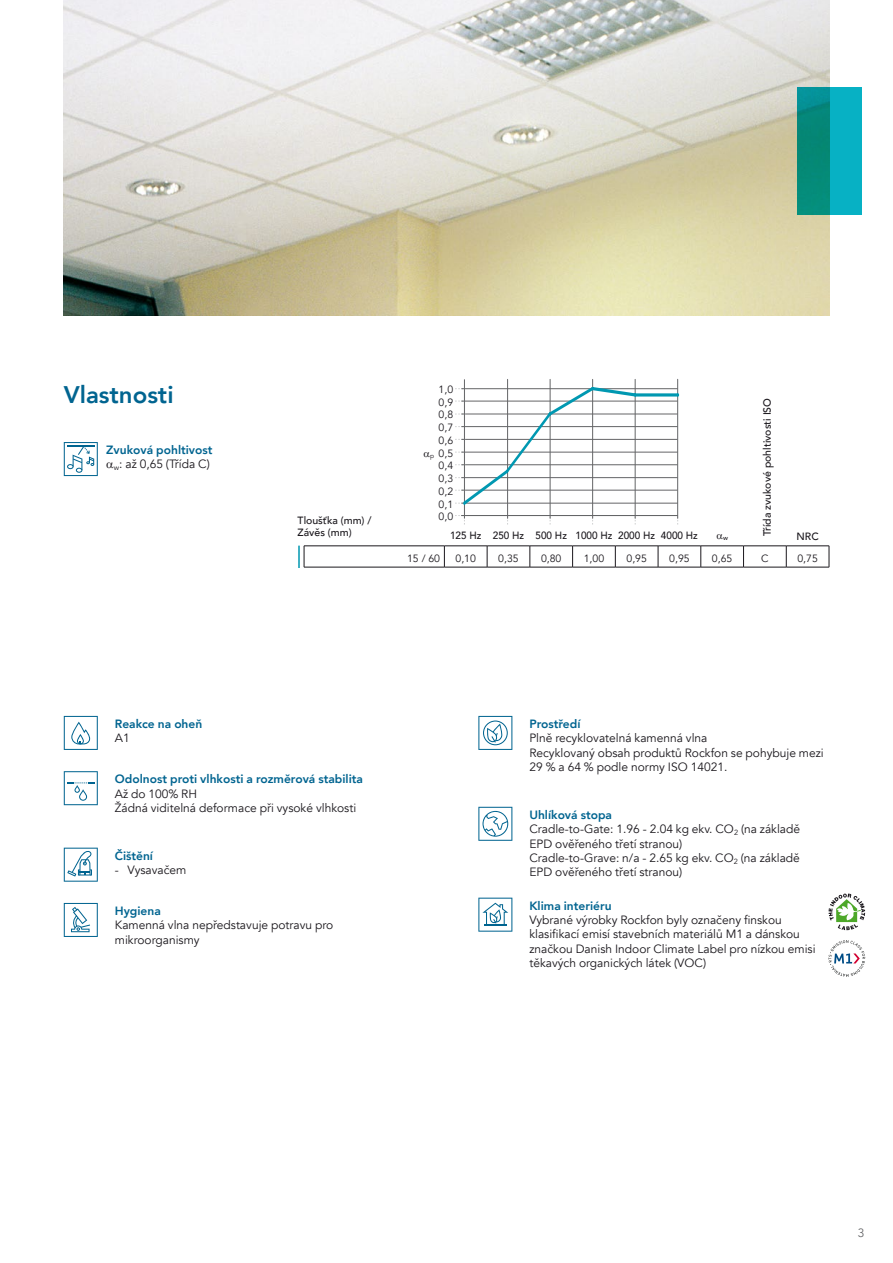
<style>
.page{position:relative;width:893px;height:1263px;background:#fff}
.page>*{position:absolute;margin:0;border:0;box-sizing:border-box;transform-origin:0 0}
.t1{font:127.35px "Chartwell Lines 50";color:#0098b1;scale:.67 1}
.t2{font:800 24px "Avenir";color:#006490}
.t3{font:12px/14.4px "Avenir";color:#1a171c}
.t4{font:800 12px/14.4px "Avenir";color:#006490;text-align:center}
.t5{font:12px "Avenir";color:#646567}
.t6{font:10.5px/12.8px "Avenir";color:#1a171c;text-align:justify}
.t7{font:500 10.5px/12.6px "Avenir";color:#1a171c}
.t8{font:500 10.5px "Avenir";color:#1a171c;scale:.95 1}
.t9{font:500 6.45px "Avenir";color:#1a171c}
.t10{font:6.45px "Avenir";color:#1a171c}
.s1{font-weight:400;color:#1a171c}
.s2{font-weight:800;color:#006490}
</style>
<div class="page">
<img style="left:64px;top:0;width:765px;height:316px">
<svg style="left:64px;top:442px;width:34px;height:34px"></svg>
<svg style="left:797px;top:88px;width:65px;height:127px;background:#059d9f"></svg>
<svg style="left:64px;top:716px;width:34px;height:34px"></svg>
<svg style="left:64px;top:771px;width:34px;height:34px"></svg>
<svg style="left:64px;top:848px;width:34px;height:34px"></svg>
<svg style="left:64px;top:903px;width:34px;height:34px"></svg>
<svg style="left:478px;top:716px;width:34px;height:34px"></svg>
<svg style="left:478px;top:807px;width:34px;height:34px"></svg>
<svg style="left:478px;top:898px;width:34px;height:34px"></svg>
<svg style="left:828px;top:893px;width:37px;height:37px"></svg>
<svg style="left:828px;top:940px;width:37px;height:37px"></svg>
<svg style="left:304px;top:547px;width:1px;height:20px"></svg>
<svg style="left:444px;top:547px;width:1px;height:20px"></svg>
<svg style="left:487px;top:547px;width:1px;height:20px"></svg>
<svg style="left:530px;top:547px;width:1px;height:20px"></svg>
<svg style="left:572px;top:547px;width:1px;height:20px"></svg>
<svg style="left:615px;top:547px;width:1px;height:20px"></svg>
<svg style="left:658px;top:547px;width:1px;height:20px"></svg>
<svg style="left:700px;top:547px;width:1px;height:20px"></svg>
<svg style="left:743px;top:547px;width:1px;height:20px"></svg>
<svg style="left:786px;top:547px;width:1px;height:20px"></svg>
<svg style="left:829px;top:546px;width:1px;height:21px"></svg>
<hr style="left:304px;top:567px;width:140px;height:1px;background:#1a171c">
<hr style="left:444px;top:567px;width:43px;height:1px;background:#1a171c">
<hr style="left:487px;top:567px;width:43px;height:1px;background:#1a171c">
<hr style="left:530px;top:567px;width:43px;height:1px;background:#1a171c">
<hr style="left:573px;top:567px;width:42px;height:1px;background:#1a171c">
<hr style="left:615px;top:567px;width:43px;height:1px;background:#1a171c">
<hr style="left:658px;top:567px;width:43px;height:1px;background:#1a171c">
<hr style="left:701px;top:567px;width:42px;height:1px;background:#1a171c">
<hr style="left:743px;top:567px;width:43px;height:1px;background:#1a171c">
<hr style="left:786px;top:567px;width:43px;height:1px;background:#1a171c">
<hr style="left:304px;top:546px;width:140px;height:1px;background:#1a171c">
<hr style="left:444px;top:546px;width:43px;height:1px;background:#1a171c">
<hr style="left:487px;top:546px;width:43px;height:1px;background:#1a171c">
<hr style="left:530px;top:546px;width:43px;height:1px;background:#1a171c">
<hr style="left:573px;top:546px;width:42px;height:1px;background:#1a171c">
<hr style="left:615px;top:546px;width:43px;height:1px;background:#1a171c">
<hr style="left:658px;top:546px;width:43px;height:1px;background:#1a171c">
<hr style="left:701px;top:546px;width:42px;height:1px;background:#1a171c">
<hr style="left:743px;top:546px;width:43px;height:1px;background:#1a171c">
<hr style="left:786px;top:546px;width:43px;height:1px;background:#1a171c">
<hr style="left:298px;top:546px;width:2px;height:21px;background:#0098b1">
<svg style="left:455px;top:515px;width:10px;height:10px"></svg>
<hr style="left:461px;top:388px;width:217px;height:1px;background:#646567">
<hr style="left:461px;top:490px;width:216px;height:1px;background:#646567">
<hr style="left:461px;top:414px;width:216px;height:1px;background:#646567">
<hr style="left:461px;top:439px;width:216px;height:1px;background:#646567">
<hr style="left:461px;top:464px;width:216px;height:1px;background:#646567">
<hr style="left:507px;top:379px;width:1px;height:139px;background:#646567">
<hr style="left:550px;top:379px;width:1px;height:139px;background:#646567">
<hr style="left:592px;top:379px;width:1px;height:139px;background:#646567">
<hr style="left:635px;top:379px;width:1px;height:139px;background:#646567">
<hr style="left:677px;top:379px;width:1px;height:139px;background:#646567">
<hr style="left:461px;top:503px;width:217px;height:1px;background:#646567">
<hr style="left:461px;top:477px;width:217px;height:1px;background:#646567">
<hr style="left:461px;top:452px;width:217px;height:1px;background:#646567">
<hr style="left:461px;top:426px;width:217px;height:1px;background:#646567">
<hr style="left:461px;top:401px;width:217px;height:1px;background:#646567">
<hr style="left:464px;top:379px;width:1px;height:139px;background:#646567">
<hr style="left:461px;top:515px;width:217px;height:1px;background:#646567">
<h2 class="t2" style="left:64px;top:376px;width:111px">Vlastnosti</h2>
<p class="t4" style="left:106px;top:443px;width:108px">Zvuková pohltivost <sub>w</sub><span class="s1">: až 0,65 (Třída C)</span></p>
<p class="t7" style="left:298px;top:513px;width:75px">Tloušťka (mm) /<br>Závěs (mm)</p>
<p class="t6" style="left:439px;top:383px;width:16px">1,0<br>0,9<br>0,8<br>0,7<br>0,6<br>0,5<br>0,4<br>0,3<br>0,2<br>0,1<br>0,0</p>
<h1 class="t1" style="left:464px;top:387px;width:324px">10+35+80+100+95+95</h1>
<p class="t7" style="left:760px;top:536px;width:140px;rotate:-90deg">Třída zvukové pohltivosti ISO</p>
<p class="t10" style="left:430px;top:452px;width:5px">p</p>
<p class="t8" style="left:450px;top:526px;width:262px">125 Hz 250 Hz 500 Hz 1000 Hz 2000 Hz 4000 Hz</p>
<p class="t9" style="left:723px;top:532px;width:6px">w</p>
<p class="t7" style="left:796px;top:530px;width:24px">NRC</p>
<p class="t6" style="left:407px;top:552px;width:35px">15 / 60</p>
<p class="t6" style="left:456px;top:552px;width:22px">0,10</p>
<p class="t6" style="left:498px;top:552px;width:22px">0,35</p>
<p class="t6" style="left:541px;top:552px;width:22px">0,80</p>
<p class="t6" style="left:584px;top:552px;width:22px">1,00</p>
<p class="t6" style="left:626px;top:552px;width:22px">0,95</p>
<p class="t6" style="left:669px;top:552px;width:22px">0,95</p>
<p class="t6" style="left:712px;top:552px;width:22px">0,65</p>
<p class="t6" style="left:761px;top:552px;width:9px">C</p>
<p class="t6" style="left:797px;top:552px;width:22px">0,75</p>
<p class="t4" style="left:115px;top:716px;width:89px">Reakce na oheň</p>
<p class="t3" style="left:115px;top:731px;width:16px">A1</p>
<p class="t4" style="left:115px;top:772px;width:250px">Odolnost proti vlhkosti a rozměrová stabilita</p>
<p class="t3" style="left:115px;top:786px;width:243px">Až do 100% RH<br>Žádná viditelná deformace při vysoké vlhkosti</p>
<p class="t4" style="left:115px;top:848px;width:40px">Čištění</p>
<p class="t3" style="left:115px;top:863px;width:73px">- Vysavačem</p>
<p class="t4" style="left:115px;top:903px;width:48px">Hygiena</p>
<p class="t3" style="left:115px;top:918px;width:220px">Kamenná vlna nepředstavuje potravu pro mikroorganismy</p>
<p class="t4" style="left:529px;top:716px;width:53px">Prostředí</p>
<p class="t3" style="left:529px;top:731px;width:296px">Plně recyklovatelná kamenná vlna<br>Recyklovaný obsah produktů Rockfon se pohybuje mezi<br>29 % a 64 % podle normy ISO 14021.</p>
<p class="t3" style="left:529px;top:808px;width:272px"><span class="s2">Uhlíková stopa<br></span>Cradle-to-Gate: 1.96 - 2.04 kg ekv. CO<sub>2</sub> (na základě EPD ověřeného třetí stranou)<br>Cradle-to-Grave: n/a - 2.65 kg ekv. CO<sub>2</sub> (na základě EPD ověřeného třetí stranou)</p>
<p class="t4" style="left:529px;top:898px;width:84px">Klima interiéru</p>
<p class="t3" style="left:529px;top:913px;width:288px">Vybrané výrobky Rockfon byly označeny finskou klasifikací emisí stavebních materiálů M1 a dánskou značkou Danish Indoor Climate Label pro nízkou emisi těkavých organických látek (VOC)</p>
<p class="t5" style="left:858px;top:1226px;width:8px">3</p>
</div>
